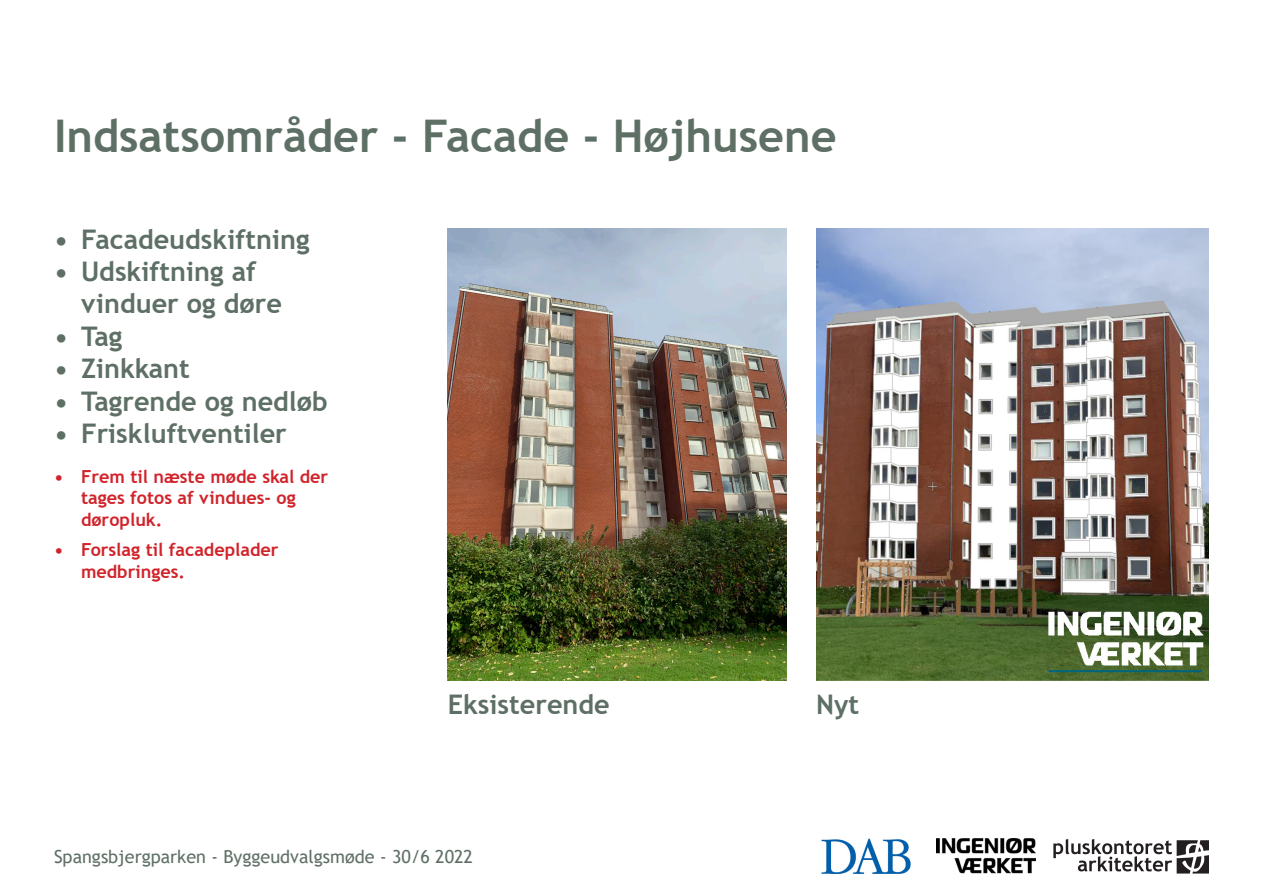
<style>
.page{position:relative;width:1263px;height:893px;background:#fff}
.page>*{position:absolute;margin:0;border:0;box-sizing:border-box;transform-origin:0 0}
.t1{font:700 45px "Trebuchet MS";color:#5e7065}
.t2{font:700 27px/32.4px "Trebuchet MS";color:#5e7065}
.t3{font:700 18px/21.6px "Trebuchet MS";color:#d1232a}
.t4{font:18px "Trebuchet MS";color:#5e7065}
</style>
<div class="page">
<svg style="left:1053px;top:839px;width:156px;height:34px"></svg>
<img style="left:936px;top:839px;width:99px;height:34px">
<img style="left:821px;top:839px;width:90px;height:34px">
<img style="left:448px;top:229px;width:338px;height:451px">
<img style="left:816px;top:229px;width:393px;height:451px">
<p class="t1" style="left:54px;top:108px;width:784px">Indsatsområder - Facade - Højhusene</p>
<p class="t2" style="left:54px;top:223px;width:257px">• Facadeudskiftning</p>
<p class="t2" style="left:81px;top:255px;width:202px;text-indent:-27px">• Udskiftning af vinduer og døre</p>
<p class="t2" style="left:54px;top:320px;width:70px">• Tag</p>
<p class="t2" style="left:54px;top:352px;width:137px">• Zinkkant</p>
<p class="t2" style="left:54px;top:385px;width:275px">• Tagrende og nedløb</p>
<p class="t2" style="left:54px;top:417px;width:234px">• Friskluftventiler</p>
<p class="t3" style="left:81px;top:466px;width:249px;text-indent:-27px">• Frem til næste møde skal der tages fotos af vindues- og døropluk.</p>
<p class="t3" style="left:81px;top:539px;width:199px;text-indent:-27px">• Forslag til facadeplader medbringes.</p>
<p class="t2" style="left:448px;top:689px;width:163px">Eksisterende</p>
<p class="t4" style="left:54px;top:845px;width:421px">Spangsbjergparken - Byggeudvalgsmøde - 30/6 2022</p>
<p class="t2" style="left:816px;top:689px;width:45px">Nyt</p>
</div>
